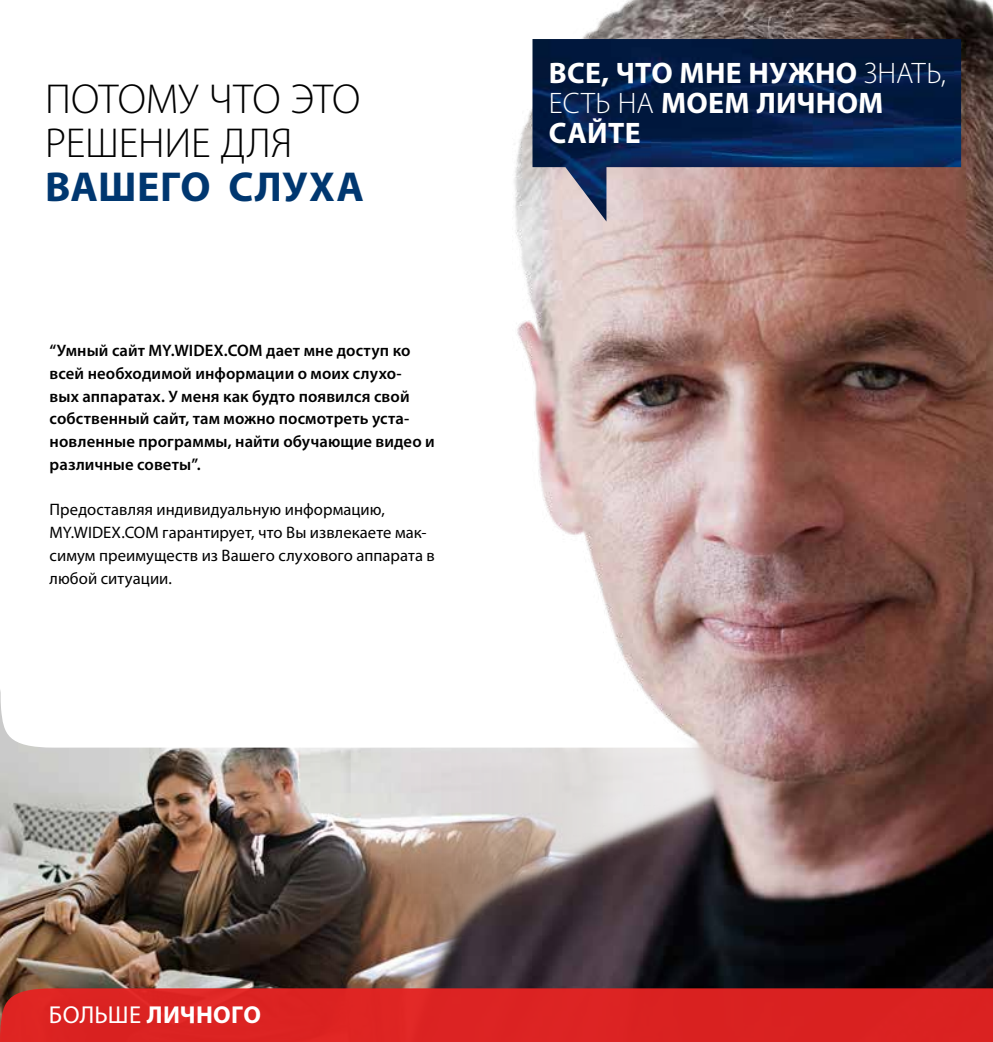
<style>
.page{position:relative;width:993px;height:1042px;background:#fff}
.page>*{position:absolute;margin:0;border:0;box-sizing:border-box;transform-origin:0 0}
.t1{font:300 42px/43.8px "Myriad Pro";letter-spacing:-.005em;color:#000}
.t2{font:700 42px "Myriad Pro";letter-spacing:.01em;color:#003770}
.t3{font:700 29.75px/29.8px "Myriad Pro";letter-spacing:.01em;color:#fff}
.t4{font:700 24.5px "Myriad Pro";letter-spacing:.01em;color:#fff}
.t5{font:24.5px "Myriad Pro";color:#fff}
.t6{font:600 16.62px/22.8px "Myriad Pro";letter-spacing:.005em;color:#000}
.t7{font:16.62px/22.8px "Myriad Pro";letter-spacing:.005em;color:#000}
.s1{font-weight:300}
</style>
<div class="page">
<img style="left:0;top:690px;width:403px;height:298px">
<img style="left:403px;top:0;width:589px;height:988px">
<img style="left:532px;top:39px;width:428px;height:182px">
<div style="left:0;top:988px;width:992px;height:54px;background:#db2222"></div>
<h1 class="t1" style="left:45px;top:77px;width:317px">потому что это решение для</h1>
<h1 class="t2" style="left:45px;top:159px;width:211px">вашего слу</h1>
<h1 class="t2" style="left:309px;top:159px;width:55px">ха</h1>
<p class="t6" style="left:50px;top:339px;width:386px">“Умный сайт MY.WIDEX.COM дает мне доступ ко всей необходимой информации о моих слухо&shy;вых аппаратах. У меня как будто появился свой собственный сайт, там можно посмотреть уста&shy;новленные программы, найти обучающие видео и различные советы”.</p>
<p class="t7" style="left:50px;top:498px;width:386px">Предоставляя индивидуальную информацию, MY.WIDEX.COM гарантирует, что Вы извлекаете мак&shy;симум преимуществ из Вашего слухового аппарата в любой ситуации.</p>
<h2 class="t3" style="left:548px;top:57px;width:398px">все, что мне нужно <span class="s1">знать, есть на</span> моем личном сайте</h2>
<h3 class="t5" style="left:49px;top:1000px;width:16px">больше</h3>
<h3 class="t4" style="left:147px;top:999px;width:114px">личного</h3>
</div>
